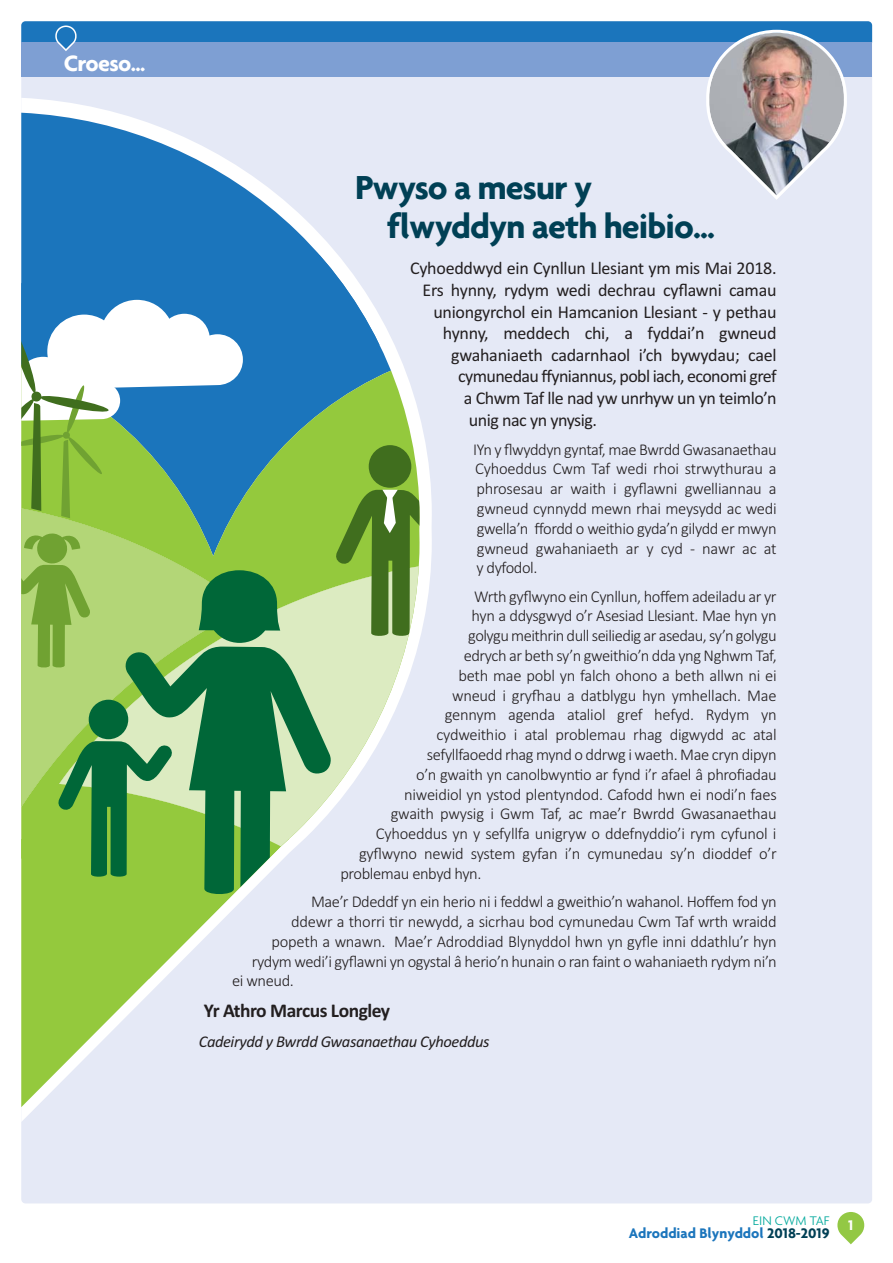
<style>
.page{position:relative;width:893px;height:1263px;background:#fff}
.page>*{position:absolute;margin:0;border:0;box-sizing:border-box;transform-origin:0 0}
.t1{font:700 36px/39px "Agenda";letter-spacing:-.025em;color:#004055}
.t2{font:700 24px "Agenda";letter-spacing:-.025em;color:#fff}
.t3{font:700 19.5px "Calibri";letter-spacing:-.025em;color:#231f20}
.t4{font:18px "Calibri";letter-spacing:-.015em;color:#231f20}
.t5{font:300 16.5px/19.8px "Calibri";letter-spacing:-.025em;color:#231f20;text-align:justify}
.t6{font:italic 16.5px "Calibri";letter-spacing:-.025em;color:#231f20}
.t7{font:700 15px "Agenda";color:#1b75bc}
.t8{font:700 15px "Agenda";color:#fff}
.t9{font:300 13.5px "Agenda";color:#02a99d}
.s1{color:#004055}
</style>
<div class="page">
<div style="left:21px;top:21px;width:851px;height:1182px;background:#e5e9f6;border-radius:4px"></div>
<svg style="left:837px;top:1212px;width:27px;height:32px"></svg>
<svg style="left:21px;top:21px;width:851px;height:179px"></svg>
<svg style="left:21px;top:98px;width:411px;height:1024px"></svg>
<svg style="left:310px;top:113px;width:109px;height:994px"></svg>
<svg style="left:21px;top:113px;width:390px;height:84px"></svg>
<svg style="left:21px;top:1039px;width:289px;height:68px"></svg>
<svg style="left:21px;top:197px;width:398px;height:148px;fill:#1b75bc"></svg>
<svg style="left:21px;top:345px;width:398px;height:694px"></svg>
<svg style="left:59px;top:559px;width:360px;height:331px"></svg>
<svg style="left:21px;top:498px;width:226px;height:341px;fill:#b3d677"></svg>
<svg style="left:21px;top:533px;width:70px;height:135px"></svg>
<svg style="left:58px;top:741px;width:66px;height:137px"></svg>
<div style="left:89px;top:700px;width:39px;height:39px;background:#006738;border-radius:50%"></div>
<svg style="left:124px;top:646px;width:208px;height:250px"></svg>
<svg style="left:199px;top:570px;width:81px;height:73px"></svg>
<div style="left:368px;top:445px;width:43px;height:43px;background:#406e1e;border-radius:50%"></div>
<svg style="left:335px;top:490px;width:84px;height:147px"></svg>
<svg style="left:21px;top:300px;width:222px;height:218px"></svg>
<h2 class="t2" style="left:64px;top:54px;width:83px">Croeso...</h2>
<h1 class="t1" style="left:387px;top:171px;width:329px;text-indent:-32px">Pwyso a mesur y flwyddyn aeth heibio...</h1>
<p class="t4" style="left:410px;top:262px;width:368px">Cyhoeddwyd ein Cynllun Llesiant ym mis Mai 2018.</p>
<p class="t4" style="left:422px;top:284px;width:355px">Ers hynny, rydym wedi dechrau cyflawni camau</p>
<p class="t4" style="left:433px;top:305px;width:344px">uniongyrchol ein Hamcanion Llesiant - y pethau</p>
<p class="t4" style="left:443px;top:327px;width:335px">hynny, meddech chi, a fyddai’n gwneud</p>
<p class="t4" style="left:451px;top:348px;width:327px">gwahaniaeth cadarnhaol i’ch bywydau; cael</p>
<p class="t4" style="left:458px;top:370px;width:320px">cymunedau ffyniannus, pobl iach, economi gref</p>
<p class="t4" style="left:464px;top:392px;width:314px">a Chwm Taf lle nad yw unrhyw un yn teimlo’n</p>
<p class="t4" style="left:468px;top:413px;width:130px">unig nac yn ynysig.</p>
<p class="t5" style="left:473px;top:440px;width:305px">IYn y flwyddyn gyntaf, mae Bwrdd Gwasanaethau Cyhoeddus Cwm Taf wedi rhoi strwythurau a phrosesau ar waith i gyflawni gwelliannau a gwneud cynnydd mewn rhai meysydd ac wedi gwella’n ffordd o weithio gyda’n gilydd er mwyn gwneud gwahaniaeth ar y cyd - nawr ac at y dyfodol.</p>
<p class="t5" style="left:474px;top:588px;width:304px">Wrth gyflwyno ein Cynllun, hoffem adeiladu ar yr</p>
<p class="t5" style="left:471px;top:607px;width:306px">hyn a ddysgwyd o’r Asesiad Llesiant. Mae hyn yn</p>
<p class="t5" style="left:468px;top:627px;width:310px">golygu meithrin dull seiliedig ar asedau, sy’n golygu</p>
<p class="t5" style="left:463px;top:647px;width:314px">edrych ar beth sy’n gweithio’n dda yng Nghwm Taf,</p>
<p class="t5" style="left:458px;top:667px;width:320px">beth mae pobl yn falch ohono a beth allwn ni ei</p>
<p class="t5" style="left:452px;top:687px;width:326px">wneud i gryfhau a datblygu hyn ymhellach. Mae</p>
<p class="t5" style="left:445px;top:706px;width:333px">gennym agenda ataliol gref hefyd. Rydym yn</p>
<p class="t5" style="left:436px;top:726px;width:342px">cydweithio i atal problemau rhag digwydd ac atal</p>
<p class="t5" style="left:427px;top:746px;width:351px">sefyllfaoedd rhag mynd o ddrwg i waeth. Mae cryn dipyn</p>
<p class="t5" style="left:416px;top:766px;width:362px">o’n gwaith yn canolbwyntio ar fynd i’r afael â phrofiadau</p>
<p class="t5" style="left:404px;top:786px;width:374px">niweidiol yn ystod plentyndod. Cafodd hwn ei nodi’n faes</p>
<p class="t5" style="left:391px;top:805px;width:387px">gwaith pwysig i Gwm Taf, ac mae’r Bwrdd Gwasanaethau</p>
<p class="t5" style="left:376px;top:825px;width:402px">Cyhoeddus yn y sefyllfa unigryw o ddefnyddio’i rym cyfunol i</p>
<p class="t5" style="left:359px;top:845px;width:419px">gyflwyno newid system gyfan i’n cymunedau sy’n dioddef o’r</p>
<p class="t5" style="left:340px;top:865px;width:143px">problemau enbyd hyn.</p>
<p class="t5" style="left:311px;top:893px;width:467px">Mae’r Ddeddf yn ein herio ni i feddwl a gweithio’n wahanol. Hoffem fod yn</p>
<p class="t5" style="left:291px;top:913px;width:487px">ddewr a thorri tir newydd, a sicrhau bod cymunedau Cwm Taf wrth wraidd</p>
<p class="t5" style="left:271px;top:933px;width:506px">popeth a wnawn. Mae’r Adroddiad Blynyddol hwn yn gyfle inni ddathlu’r hyn</p>
<p class="t5" style="left:252px;top:952px;width:526px">rydym wedi’i gyflawni yn ogystal â herio’n hunain o ran faint o wahaniaeth rydym ni’n</p>
<p class="t5" style="left:232px;top:972px;width:63px">ei wneud.</p>
<p class="t3" style="left:204px;top:1004px;width:188px">Yr Athro Marcus Longley</p>
<p class="t6" style="left:199px;top:1035px;width:292px">Cadeirydd y Bwrdd Gwasanaethau Cyhoeddus</p>
<p class="t9" style="left:753px;top:1215px;width:78px">EIN CWM TAF</p>
<p class="t7" style="left:628px;top:1228px;width:202px">Adroddiad Blynyddol <span class="s1">2018-2019</span></p>
<p class="t8" style="left:848px;top:1220px;width:7px">1</p>
</div>
